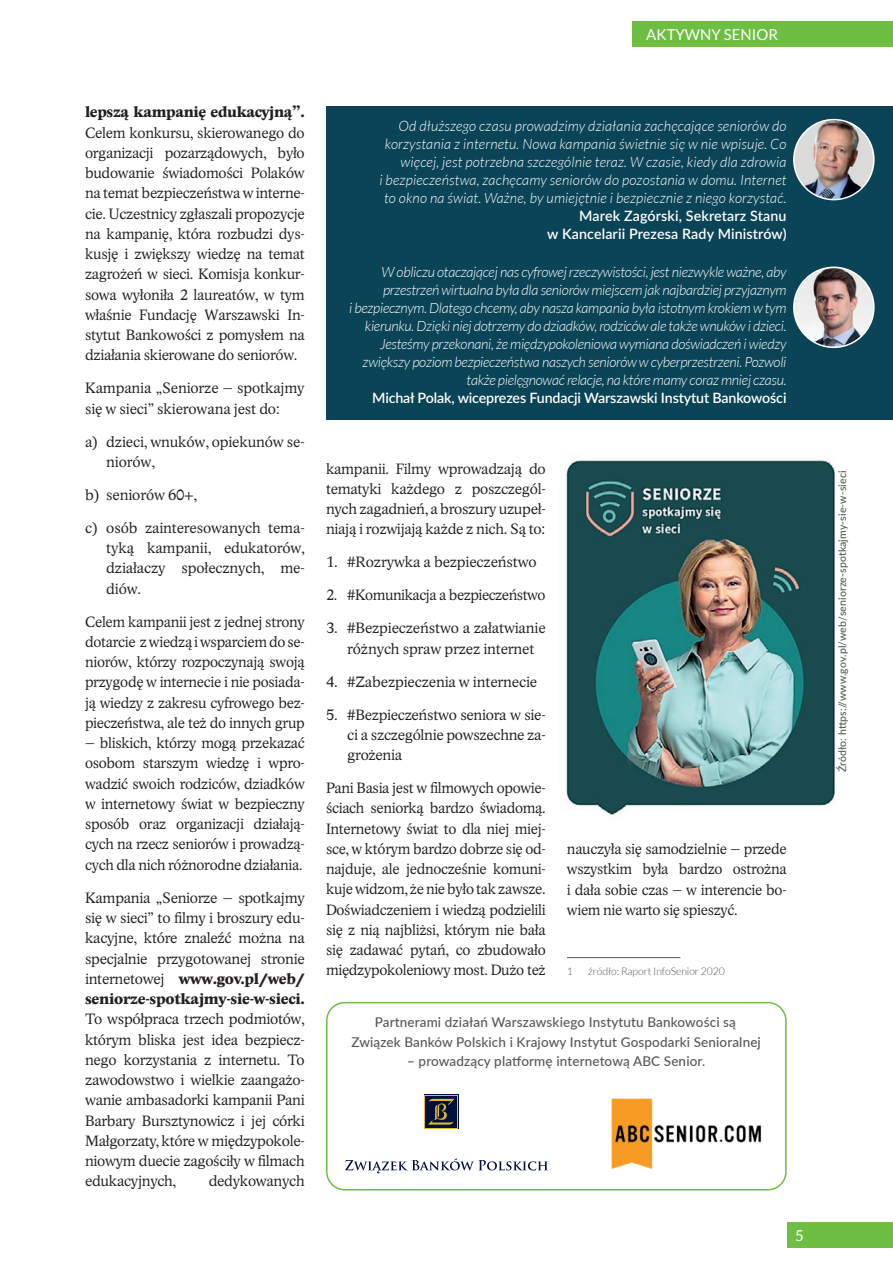
<style>
.page{position:relative;width:893px;height:1263px;background:#fff}
.page>*{position:absolute;margin:0;border:0;box-sizing:border-box;transform-origin:0 0}
.t1{font:15px/20.2px "Academica Light Pro";letter-spacing:-.02em;color:#231f20;text-align:justify}
.t2{font:700 15px/20.2px "Academica Medium Pro";letter-spacing:-.02em;color:#231f20}
.t3{font:15px "Lato";color:#fff}
.t4{font:italic 300 14.25px/18px "Lato";letter-spacing:-.02em;color:#fff;text-align:right}
.t5{font:italic 300 14.25px/18px "Lato";letter-spacing:.01em;color:#fff;text-align:right}
.t6{font:600 14.25px/18px "Lato";letter-spacing:.01em;color:#fff;text-align:right}
.t7{font:600 14.25px "Lato";letter-spacing:-.01em;color:#fff}
.t8{font:500 13.5px/19.5px "Lato";letter-spacing:.01em;color:#57585a;text-align:center}
.t9{font:500 10.5px "Lato";letter-spacing:.01em;color:#57585a}
.t10{font:300 10.5px "Lato";letter-spacing:-.01em;color:#57585a}
.s1{font-family:"Academica Light Pro";font-weight:400}
</style>
<div class="page">
<div style="left:326px;top:106px;width:567px;height:314px;background:#0b4456"></div>
<hr style="left:567px;top:957px;width:113px;height:1px;background:#57585a">
<div style="left:326px;top:1002px;width:461px;height:188px;border:2px solid #6ebe44;border-radius:18px"></div>
<div style="left:424px;top:1095px;width:34px;height:34px;background:#deb929"></div>
<svg style="left:425px;top:1127px;width:32px;height:1px"></svg>
<svg style="left:425px;top:1096px;width:32px;height:31px"></svg>
<svg style="left:428px;top:1099px;width:27px;height:25px"></svg>
<svg style="left:345px;top:1158px;width:203px;height:15px"></svg>
<img style="left:566px;top:460px;width:270px;height:355px">
<img style="left:611px;top:1098px;width:150px;height:71px">
<img style="left:794px;top:120px;width:80px;height:80px;border-radius:40px">
<div style="left:793px;top:119px;width:82px;height:81px;border:2px solid #fff;border-radius:50%"></div>
<img style="left:794px;top:267px;width:80px;height:80px;border-radius:40px">
<div style="left:793px;top:267px;width:82px;height:81px;border:2px solid #fff;border-radius:50%"></div>
<div style="left:787px;top:1222px;width:106px;height:25px;background:#6ebe44"></div>
<div style="left:632px;top:21px;width:261px;height:26px;background:#6ebe44"></div>
<p class="t3" style="left:646px;top:26px;width:133px">AKTYWNY SENIOR</p>
<p class="t2" style="left:85px;top:102px;width:221px">lepszą kampanię edukacyjną”.</p>
<p class="t1" style="left:85px;top:123px;width:221px">Celem konkursu, skierowanego do organizacji pozarządowych, było budowanie świadomości Polaków na temat bezpieczeństwa w interne&shy;cie. Uczestnicy zgłaszali propozycje na kampanię, która rozbudzi dys&shy;kusję i zwiększy wiedzę na temat zagrożeń w sieci. Komisja konkur&shy;sowa wyłoniła 2 laureatów, w tym właśnie Fundację Warszawski In&shy;stytut Bankowości z pomysłem na działania skierowane do seniorów.</p>
<p class="t1" style="left:85px;top:379px;width:221px">Kampania „Seniorze – spotkajmy się w sieci” skierowana jest do:</p>
<p class="t1" style="left:106px;top:432px;width:200px;text-indent:-21px">a) dzieci, wnuków, opiekunów se&shy;niorów,</p>
<p class="t1" style="left:85px;top:485px;width:113px">b) seniorów 60+,</p>
<p class="t1" style="left:106px;top:518px;width:200px;text-indent:-21px">c) osób zainteresowanych tema&shy;tyką kampanii, edukatorów, działaczy społecznych, me&shy;diów.</p>
<p class="t1" style="left:85px;top:612px;width:221px">Celem kampanii jest z jednej strony dotarcie z wiedzą i wsparciem do se&shy;niorów, którzy rozpoczynają swoją przygodę w internecie i nie posiada&shy;ją wiedzy z zakresu cyfrowego bez&shy;pieczeństwa, ale też do innych grup</p>
<p class="t1" style="left:85px;top:733px;width:221px">– bliskich, którzy mogą przekazać osobom starszym wiedzę i wpro&shy;wadzić swoich rodziców, dziadków w internetowy świat w bezpieczny sposób oraz organizacji działają&shy;cych na rzecz seniorów i prowadzą&shy;cych dla nich różnorodne działania.</p>
<p class="t1" style="left:85px;top:888px;width:221px">Kampania „Seniorze – spotkajmy się w sieci” to filmy i broszury edu&shy;kacyjne, które znaleźć można na specjalnie przygotowanej stronie</p>
<p class="t2" style="left:85px;top:968px;width:221px"><span class="s1">internetowej</span> www.gov.pl/web/ seniorze-spotkajmy-sie-w-sieci.</p>
<p class="t1" style="left:85px;top:1009px;width:221px">To współpraca trzech podmiotów, którym bliska jest idea bezpiecz&shy;nego korzystania z internetu. To zawodowstwo i wielkie zaangażo&shy;wanie ambasadorki kampanii Pani Barbary Bursztynowicz i jej córki Małgorzaty, które w międzypokole&shy;niowym duecie zagościły w filmach edukacyjnych,</p>
<p class="t1" style="left:209px;top:1171px;width:98px">dedykowanych</p>
<p class="t5" style="left:379px;top:117px;width:409px">Od dłuższego czasu prowadzimy działania zachęcające seniorów do korzystania z internetu. Nowa kampania świetnie się w nie wpisuje. Co więcej, jest potrzebna szczególnie teraz. W czasie, kiedy dla zdrowia<br>i bezpieczeństwa, zachęcamy seniorów do pozostania w domu. Internet to okno na świat. Ważne, by umiejętnie i bezpiecznie z niego korzystać.</p>
<p class="t6" style="left:547px;top:206px;width:241px">Marek Zagórski, Sekretarz Stanu<br>w Kancelarii Prezesa Rady Ministrów)</p>
<p class="t4" style="left:349px;top:264px;width:439px">W obliczu otaczającej nas cyfrowej rzeczywistości, jest niezwykle ważne, aby przestrzeń wirtualna była dla seniorów miejscem jak najbardziej przyjaznym<br>i bezpiecznym. Dlatego chcemy, aby nasza kampania była istotnym krokiem w tym kierunku. Dzięki niej dotrzemy do dziadków, rodziców ale także wnuków i dzieci.<br>Jesteśmy przekonani, że międzypokoleniowa wymiana doświadczeń i wiedzy zwiększy poziom bezpieczeństwa naszych seniorów w cyberprzestrzeni. Pozwoli także pielęgnować relacje, na które mamy coraz mniej czasu.</p>
<p class="t7" style="left:372px;top:388px;width:416px">Michał Polak, wiceprezes Fundacji Warszawski Instytut Bankowości</p>
<p class="t1" style="left:326px;top:459px;width:221px">kampanii. Filmy wprowadzają do tematyki każdego z poszczegól&shy;nych zagadnień, a broszury uzupeł&shy;niają i rozwijają każde z nich. Są to:</p>
<p class="t1" style="left:326px;top:552px;width:212px">1. #Rozrywka a bezpieczeństwo</p>
<p class="t1" style="left:326px;top:585px;width:221px">2. #Komunikacja a bezpieczeństwo</p>
<p class="t1" style="left:347px;top:618px;width:200px;text-indent:-21px">3. #Bezpieczeństwo a załatwianie różnych spraw przez internet</p>
<p class="t1" style="left:326px;top:672px;width:213px">4. #Zabezpieczenia w internecie</p>
<p class="t1" style="left:347px;top:705px;width:200px;text-indent:-21px">5. #Bezpieczeństwo seniora w sie&shy;ci a szczególnie powszechne za&shy;grożenia</p>
<p class="t1" style="left:326px;top:778px;width:221px">Pani Basia jest w filmowych opowie&shy;ściach seniorką bardzo świadomą.<br>Internetowy świat to dla niej miej&shy;sce, w którym bardzo dobrze się od&shy;najduje, ale jednocześnie komuni&shy;kuje widzom, że nie było tak zawsze.<br>Doświadczeniem i wiedzą podzielili się z nią najbliżsi, którym nie bała się zadawać pytań, co zbudowało międzypokoleniowy most. Dużo też</p>
<p class="t1" style="left:567px;top:839px;width:221px">nauczyła się samodzielnie – przede wszystkim była bardzo ostrożna i dała sobie czas – w interencie bo&shy;wiem nie warto się spieszyć.</p>
<p class="t10" style="left:567px;top:965px;width:8px">1</p>
<p class="t10" style="left:588px;top:965px;width:138px">źródło: Raport InfoSenior 2020</p>
<p class="t8" style="left:351px;top:1012px;width:411px">Partnerami działań Warszawskiego Instytutu Bankowości są<br>Związek Banków Polskich i Krajowy Instytut Gospodarki Senioralnej</p>
<p class="t8" style="left:407px;top:1051px;width:300px">– prowadzący platformę internetową ABC Senior.</p>
<p class="t3" style="left:795px;top:1227px;width:10px">5</p>
<p class="t9" style="left:835px;top:772px;width:303px;rotate:-90deg">Źródło: https://www.gov.pl/web/seniorze-spotkajmy-sie-w-sieci</p>
</div>
